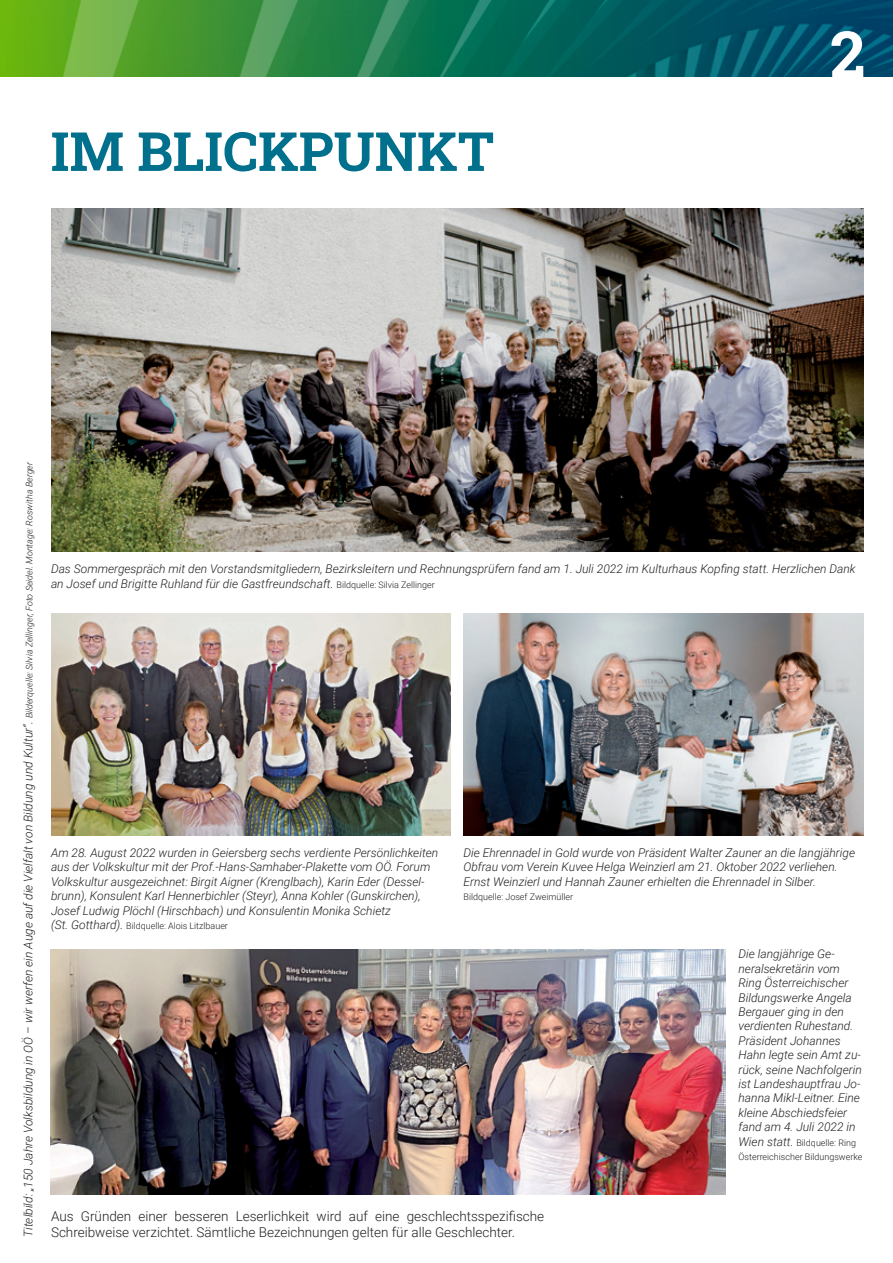
<style>
.page{position:relative;width:893px;height:1263px;background:#fff}
.page>*{position:absolute;margin:0;border:0;box-sizing:border-box;transform-origin:0 0}
.t1{font:700 64.05px "Roboto Slab";color:#fff}
.t2{font:700 54px "Roboto Slab";color:#01708c}
.t3{font:300 13.5px/16.2px "Roboto";color:#231f20}
.t4{font:italic 300 12px/14.4px "Roboto";color:#231f20}
.t5{font:300 9px/14.4px "Roboto";color:#231f20}
.s1{font-size:9px}
.s2{font-style:normal;font-size:9px}
.s3{font-style:italic;font-size:12px}
</style>
<div class="page">
<img style="left:0;top:0;width:893px;height:77px">
<img style="left:51px;top:208px;width:812px;height:343px">
<img style="left:51px;top:949px;width:675px;height:246px">
<img style="left:51px;top:614px;width:400px;height:221px">
<img style="left:463px;top:614px;width:400px;height:221px">
<h2 class="t2" style="left:51px;top:114px;width:445px">IM BLICKPUNKT</h2>
<h1 class="t1" style="left:830px;top:10px;width:37px">2</h1>
<p class="t4" style="left:21px;top:1237px;width:777px;rotate:-90deg">Titelbild: „150 Jahre Volksbildung in OÖ – wir werfen ein Auge auf die Vielfalt von Bildung und Kultur“. <span class="s1">Bilderquelle: Silvia Zellinger, Foto Seidel. Montage: Roswitha Berger</span></p>
<p class="t4" style="left:51px;top:561px;width:806px">Das Sommergespräch mit den Vorstandsmitgliedern, Bezirksleitern und Rechnungsprüfern fand am 1. Juli 2022 im Kulturhaus Kopfing statt. Herzlichen Dank an Josef und Brigitte Ruhland für die Gastfreundschaft. <span class="s2">Bildquelle: Silvia Zellinger</span></p>
<p class="t4" style="left:51px;top:845px;width:389px">Am 28. August 2022 wurden in Geiersberg sechs verdiente Persönlichkeiten aus der Volkskultur mit der Prof.-Hans-Samhaber-Plakette vom OÖ. Forum Volkskultur ausgezeichnet: Birgit Aigner (Krenglbach), Karin Eder (Dessel&shy;brunn), Konsulent Karl Hennerbichler (Steyr), Anna Kohler (Gunskirchen), Josef Ludwig Plöchl (Hirschbach) und Konsulentin Monika Schietz</p>
<p class="t5" style="left:51px;top:918px;width:178px"><span class="s3">(St. Gotthard).</span> Bildquelle: Alois Litzlbauer</p>
<p class="t4" style="left:463px;top:845px;width:393px">Die Ehrennadel in Gold wurde von Präsident Walter Zauner an die langjährige<br>Obfrau vom Verein Kuvee Helga Weinzierl am 21. Oktober 2022 verliehen.<br>Ernst Weinzierl und Hannah Zauner erhielten die Ehrennadel in Silber.</p>
<p class="t5" style="left:463px;top:889px;width:111px">Bildquelle: Josef Zweimüller</p>
<p class="t4" style="left:738px;top:946px;width:125px">Die langjährige Ge&shy;neralsekretärin vom<br>Ring Österreichischer<br>Bildungswerke Angela<br>Bergauer ging in den verdienten Ruhestand.<br>Präsident Johannes<br>Hahn legte sein Amt zu&shy;rück, seine Nachfolgerin ist Landeshauptfrau Jo&shy;hanna Mikl-Leitner. Eine kleine Abschiedsfeier fand am 4. Juli 2022 in</p>
<p class="t5" style="left:738px;top:1135px;width:125px"><span class="s3">Wien statt.</span> Bildquelle: Ring<br>Österreichischer Bildungswerke</p>
<p class="t3" style="left:51px;top:1207px;width:495px">Aus Gründen einer besseren Leserlichkeit wird auf eine geschlechtsspezifische<br>Schreibweise verzichtet. Sämtliche Bezeichnungen gelten für alle Geschlechter.</p>
</div>
